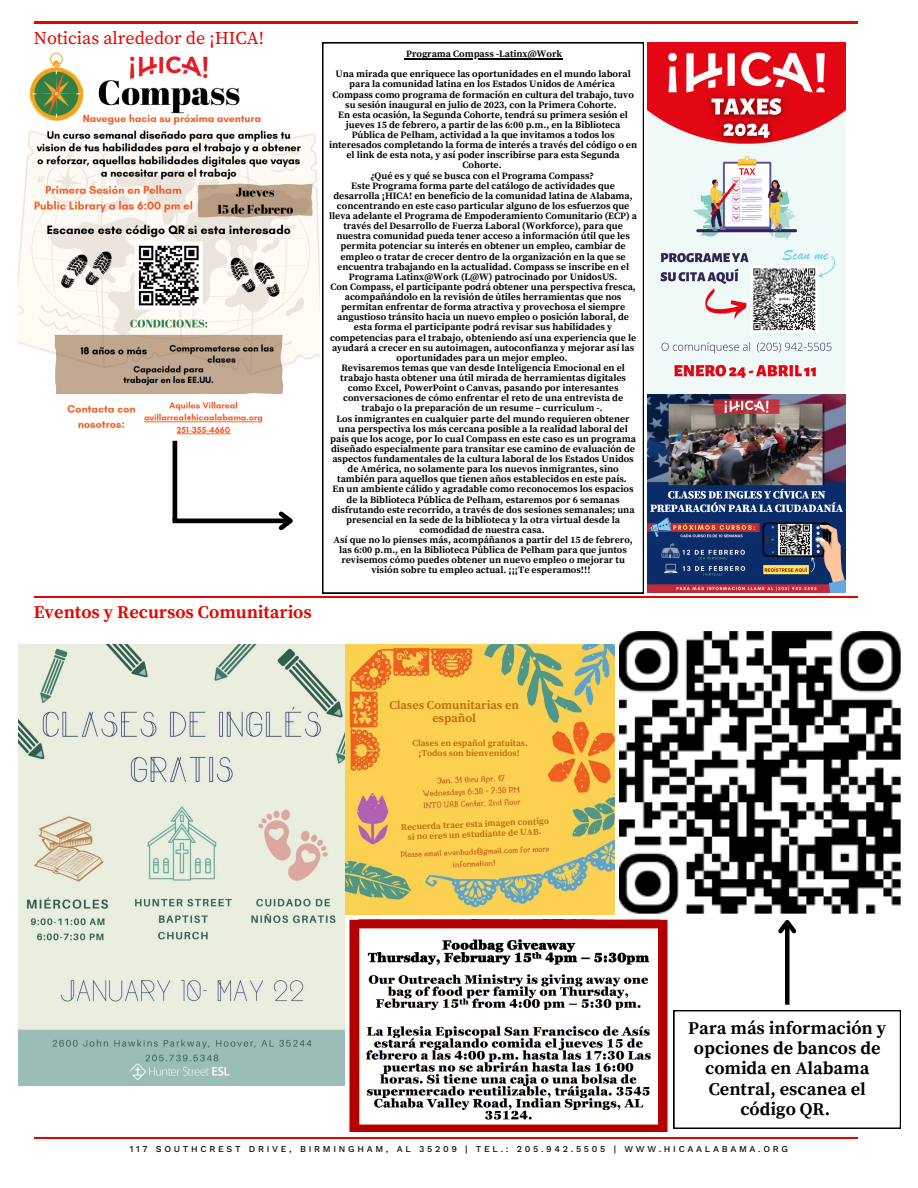
<style>
.page{position:relative;width:918px;height:1188px;background:#fff}
.page>*{position:absolute;margin:0;border:0;box-sizing:border-box;transform-origin:0 0}
.t1{font:700 18px/20.2px "Source Serif Pro";color:#000;text-align:center}
.t2{font:700 18px "Source Serif Pro";color:#e10600}
.t3{font:18px "Source Serif Pro";color:#e10600}
.t4{font:700 12px/13.5px "Source Serif Pro";color:#c26e11;text-align:center}
.t5{font:700 9.75px/10.2px "Source Serif Pro";color:#000;text-align:center}
.t6{font:700 9px/10.2px "Source Serif Pro";color:#c26e11;text-align:center}
.t7{font:500 9px "Work Sans";letter-spacing:.3em;color:#0a0a0a}
</style>
<div class="page">
<hr style="left:34px;top:22px;width:823px;height:2px;background:#e10600">
<hr style="left:34px;top:1137px;width:823px;height:1px;background:#e10600">
<hr style="left:34px;top:597px;width:823px;height:1px;background:#e10600">
<img style="left:349px;top:920px;width:319px;height:211px">
<img style="left:647px;top:43px;width:198px;height:549px">
<svg style="left:674px;top:1010px;width:227px;height:118px"></svg>
<img style="left:620px;top:632px;width:281px;height:282px">
<svg style="left:322px;top:42px;width:322px;height:551px"></svg>
<hr style="left:406px;top:58px;width:156px;height:1px;background:#000">
<img style="left:345px;top:645px;width:270px;height:270px">
<img style="left:18px;top:645px;width:326px;height:441px">
<img style="left:18px;top:53px;width:302px;height:382px">
<hr style="left:173px;top:519px;width:117px;height:4px;background:#000">
<svg style="left:275px;top:511px;width:18px;height:20px"></svg>
<hr style="left:173px;top:441px;width:4px;height:80px;background:#000">
<div style="left:785px;top:922px;width:5px;height:83px;background:#000"></div>
<svg style="left:778px;top:920px;width:19px;height:17px"></svg>
<div style="left:382px;top:692px;width:144px;height:40px;background:#fcd151"></div>
<div style="left:395px;top:729px;width:150px;height:40px;background:#fcd151"></div>
<div style="left:393px;top:811px;width:165px;height:39px;background:#fcd151"></div>
<h5 class="t3" style="left:34px;top:25px;width:232px">Noticias alrededor de ¡HICA!</h5>
<p class="t2" style="left:34px;top:602px;width:279px">Eventos y Recursos Comunitarios</p>
<p class="t5" style="left:336px;top:44px;width:297px;line-height:20.2px">Programa Compass -Latinx@Work<br>Una mirada que enriquece las oportunidades en el mundo laboral</p>
<p class="t5" style="left:329px;top:80px;width:310px">para la comunidad latina en los Estados Unidos de América Compass como programa de formación en cultura del trabajo, tuvo su sesión inaugural en julio de 2023, con la Primera Cohorte.<br>En esta ocasión, la Segunda Cohorte, tendrá su primera sesión el jueves 15 de febrero, a partir de las 6:00 p.m., en la Biblioteca Pública de Pelham, actividad a la que invitamos a todos los interesados completando la forma de interés a través del código o en el link de esta nota, y así poder inscribirse para esta Segunda Cohorte.<br>¿Qué es y qué se busca con el Programa Compass?<br>Este Programa forma parte del catálogo de actividades que desarrolla ¡HICA! en beneficio de la comunidad latina de Alabama, concentrando en este caso particular alguno de los esfuerzos que lleva adelante el Programa de Empoderamiento Comunitario (ECP) a través del Desarrollo de Fuerza Laboral (Workforce), para que nuestra comunidad pueda tener acceso a información útil que les permita potenciar su interés en obtener un empleo, cambiar de empleo o tratar de crecer dentro de la organización en la que se encuentra trabajando en la actualidad. Compass se inscribe en el Programa Latinx@Work (L@W) patrocinado por UnidosUS.<br>Con Compass, el participante podrá obtener una perspectiva fresca, acompañándolo en la revisión de útiles herramientas que nos permitan enfrentar de forma atractiva y provechosa el siempre angustioso tránsito hacia un nuevo empleo o posición laboral, de esta forma el participante podrá revisar sus habilidades y competencias para el trabajo, obteniendo así una experiencia que le ayudará a crecer en su autoimagen, autoconfianza y mejorar así las oportunidades para un mejor empleo.<br>Revisaremos temas que van desde Inteligencia Emocional en el trabajo hasta obtener una útil mirada de herramientas digitales como Excel, PowerPoint o Canvas, pasando por interesantes conversaciones de cómo enfrentar el reto de una entrevista de trabajo o la preparación de un resume – curriculum -.<br>Los inmigrantes en cualquier parte del mundo requieren obtener una perspectiva los más cercana posible a la realidad laboral del país que los acoge, por lo cual Compass en este caso es un programa diseñado especialmente para transitar ese camino de evaluación de aspectos fundamentales de la cultura laboral de los Estados Unidos de América, no solamente para los nuevos inmigrantes, sino también para aquellos que tienen años establecidos en este país.<br>En un ambiente cálido y agradable como reconocemos los espacios de la Biblioteca Pública de Pelham, estaremos por 6 semanas disfrutando este recorrido, a través de dos sesiones semanales; una presencial en la sede de la biblioteca y la otra virtual desde la comodidad de nuestra casa.<br>Así que no lo pienses más, acompáñanos a partir del 15 de febrero, las 6:00 p.m., en la Biblioteca Pública de Pelham para que juntos revisemos cómo puedes obtener un nuevo empleo o mejorar tu visión sobre tu empleo actual. ¡¡¡Te esperamos!!!</p>
<p class="t4" style="left:389px;top:698px;width:131px">Clases Comunitarias en español</p>
<p class="t6" style="left:412px;top:738px;width:117px">Clases en español gratuitas. ¡Todos son bienvenidos!</p>
<p class="t6" style="left:401px;top:822px;width:149px;rotate:-2deg">Recuerda traer esta imagen contigo si no eres un estudiante de UAB.</p>
<h1 class="t1" style="left:688px;top:1019px;width:200px">Para más información y opciones de bancos de comida en Alabama<br>Central, escanea el código QR.</h1>
<p class="t7" style="left:130px;top:1146px;width:660px">117 SOUTHCREST DRIVE, BIRMINGHAM, AL 35209 | TEL.: 205.942.5505 | WWW.HICAALABAMA.ORG</p>
</div>
